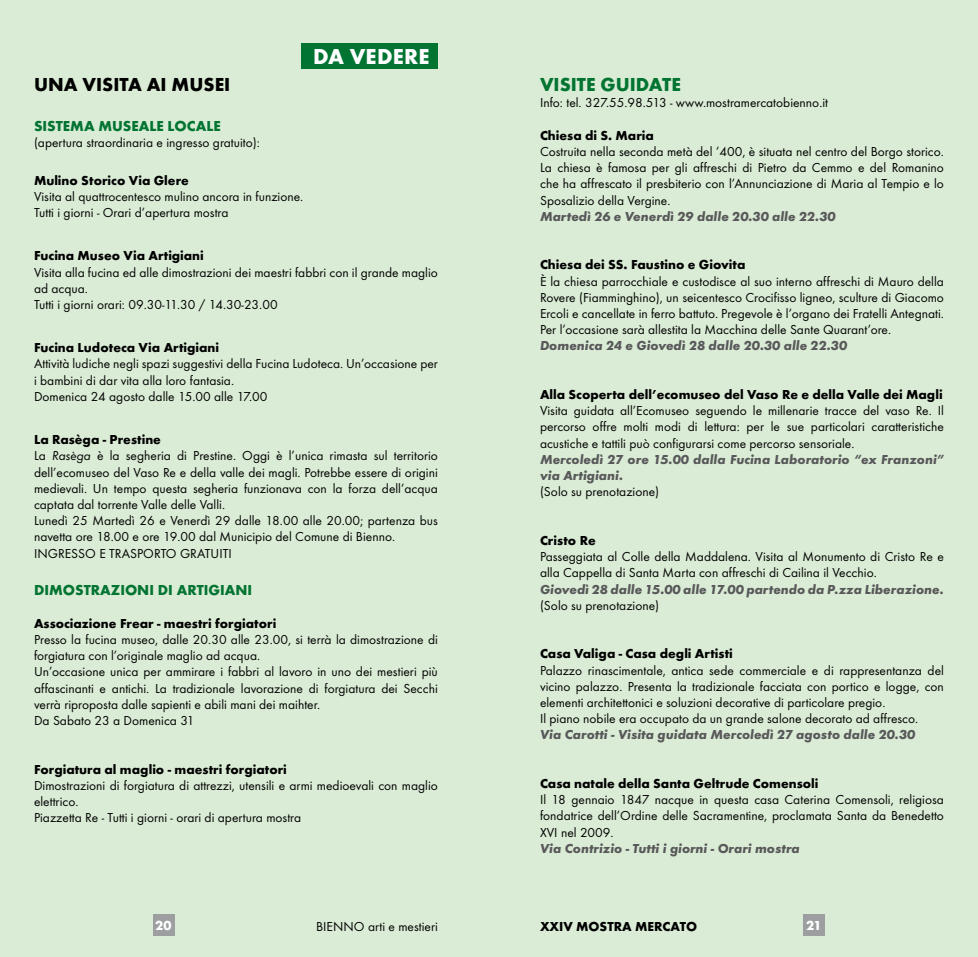
<style>
.page{position:relative;width:978px;height:957px;background:#daecd5}
.page>*{position:absolute;margin:0;border:0;box-sizing:border-box;transform-origin:0 0}
.t1{font:700 22.5px "Futura T";letter-spacing:.005em;color:#fff}
.t2{font:700 19.5px "Futura T";color:#000}
.t3{font:700 19.5px "Futura T";color:#017432}
.t4{font:700 15px "Futura T";color:#017432}
.t5{font:13.5px/16.2px "Futura T";color:#000}
.t6{font:700 13.5px "Futura T";color:#000}
.t7{font:italic 700 13.5px/16.2px "Futura T";color:#58585a}
.t8{font:700 13.5px "Futura T";color:#fff}
.s1{font-weight:700}
.s2{font-style:italic}
</style>
<div class="page">
<div style="left:302px;top:44px;width:136px;height:25px;background:#017432"></div>
<div style="left:803px;top:914px;width:22px;height:21px;background:#9c9e9f"></div>
<div style="left:153px;top:914px;width:21px;height:21px;background:#9c9e9f"></div>
<h1 class="t1" style="left:313px;top:43px;width:118px">DA VEDERE</h1>
<h2 class="t2" style="left:34px;top:73px;width:198px">UNA VISITA AI MUSEI</h2>
<p class="t4" style="left:34px;top:117px;width:188px">SISTEMA MUSEALE LOCALE</p>
<p class="t5" style="left:34px;top:134px;width:227px">(apertura straordinaria e ingresso gratuito):</p>
<p class="t6" style="left:34px;top:172px;width:157px">Mulino Storico Via Glere</p>
<p class="t5" style="left:34px;top:188px;width:271px">Visita al quattrocentesco mulino ancora in funzione.<br>Tutti i giorni - Orari d’apertura mostra</p>
<p class="t6" style="left:34px;top:248px;width:171px">Fucina Museo Via Artigiani</p>
<p class="t5" style="left:34px;top:264px;width:405px">Visita alla fucina ed alle dimostrazioni dei maestri fabbri con il grande maglio ad acqua.<br>Tutti i giorni orari: 09.30-11.30 / 14.30-23.00</p>
<p class="t6" style="left:34px;top:340px;width:187px">Fucina Ludoteca Via Artigiani</p>
<p class="t5" style="left:34px;top:356px;width:405px">Attività ludiche negli spazi suggestivi della Fucina Ludoteca. Un’occasione per i bambini di dar vita alla loro fantasia.<br>Domenica 24 agosto dalle 15.00 alle 17.00</p>
<p class="t5" style="left:34px;top:431px;width:405px"><span class="s1">La Rasèga - Prestine<br></span>La <span class="s2">Rasèga</span> è la segheria di Prestine. Oggi è l’unica rimasta sul territorio dell’ecomuseo del Vaso Re e della valle dei magli. Potrebbe essere di origini medievali. Un tempo questa segheria funzionava con la forza dell’acqua captata dal torrente Valle delle Valli.<br>Lunedì 25 Martedì 26 e Venerdì 29 dalle 18.00 alle 20.00; partenza bus navetta ore 18.00 e ore 19.00 dal Municipio del Comune di Bienno.<br>INGRESSO E TRASPORTO GRATUITI</p>
<p class="t4" style="left:34px;top:581px;width:220px">DIMOSTRAZIONI DI ARTIGIANI</p>
<p class="t6" style="left:34px;top:615px;width:244px">Associazione Frear - maestri forgiatori</p>
<p class="t5" style="left:34px;top:631px;width:405px">Presso la fucina museo, dalle 20.30 alle 23.00, si terrà la dimostrazione di forgiatura con l’originale maglio ad acqua.<br>Un’occasione unica per ammirare i fabbri al lavoro in uno dei mestieri più affascinanti e antichi. La tradizionale lavorazione di forgiatura dei Secchi verrà riproposta dalle sapienti e abili mani dei maihter.<br>Da Sabato 23 a Domenica 31</p>
<p class="t6" style="left:34px;top:761px;width:254px">Forgiatura al maglio - maestri forgiatori</p>
<p class="t5" style="left:34px;top:777px;width:405px">Dimostrazioni di forgiatura di attrezzi, utensili e armi medioevali con maglio elettrico.<br>Piazzetta Re - Tutti i giorni - orari di apertura mostra</p>
<h2 class="t3" style="left:540px;top:73px;width:142px">VISITE GUIDATE</h2>
<p class="t5" style="left:540px;top:95px;width:290px">Info: tel. 327.55.98.513 - www.mostramercatobienno.it</p>
<p class="t6" style="left:540px;top:127px;width:115px">Chiesa di S. Maria</p>
<p class="t5" style="left:540px;top:143px;width:405px;text-align:justify">Costruita nella seconda metà del ’400, è situata nel centro del Borgo storico.<br>La chiesa è famosa per gli affreschi di Pietro da Cemmo e del Romanino che ha affrescato il presbiterio con l’Annunciazione di Maria al Tempio e lo Sposalizio della Vergine.</p>
<p class="t7" style="left:540px;top:208px;width:297px">Martedì 26 e Venerdì 29 dalle 20.30 alle 22.30</p>
<p class="t6" style="left:540px;top:257px;width:207px">Chiesa dei SS. Faustino e Giovita</p>
<p class="t5" style="left:540px;top:273px;width:405px;text-align:justify">È la chiesa parrocchiale e custodisce al suo interno affreschi di Mauro della Rovere (Fiamminghino), un seicentesco Crocifisso ligneo, sculture di Giacomo Ercoli e cancellate in ferro battuto. Pregevole è l’organo dei Fratelli Antegnati.<br>Per l’occasione sarà allestita la Macchina delle Sante Quarant’ore.</p>
<p class="t7" style="left:540px;top:338px;width:309px">Domenica 24 e Giovedì 28 dalle 20.30 alle 22.30</p>
<p class="t6" style="left:540px;top:386px;width:404px">Alla Scoperta dell’ecomuseo del Vaso Re e della Valle dei Magli</p>
<p class="t5" style="left:540px;top:402px;width:405px;text-align:justify">Visita guidata all’Ecomuseo seguendo le millenarie tracce del vaso Re. Il percorso offre molti modi di lettura: per le sue particolari caratteristiche acustiche e tattili può configurarsi come percorso sensoriale.</p>
<p class="t7" style="left:540px;top:451px;width:405px">Mercoledì 27 ore 15.00 dalla Fucina Laboratorio “ex Franzoni” via Artigiani.</p>
<p class="t5" style="left:540px;top:483px;width:121px">(Solo su prenotazione)</p>
<p class="t6" style="left:540px;top:532px;width:57px">Cristo Re</p>
<p class="t5" style="left:540px;top:548px;width:405px">Passeggiata al Colle della Maddalena. Visita al Monumento di Cristo Re e alla Cappella di Santa Marta con affreschi di Cailina il Vecchio.</p>
<p class="t7" style="left:540px;top:581px;width:405px">Giovedì 28 dalle 15.00 alle 17.00 partendo da P.zza Liberazione.</p>
<p class="t5" style="left:540px;top:597px;width:121px">(Solo su prenotazione)</p>
<p class="t6" style="left:540px;top:646px;width:194px">Casa Valiga - Casa degli Artisti</p>
<p class="t5" style="left:540px;top:662px;width:405px">Palazzo rinascimentale, antica sede commerciale e di rappresentanza del vicino palazzo. Presenta la tradizionale facciata con portico e logge, con elementi architettonici e soluzioni decorative di particolare pregio.<br>Il piano nobile era occupato da un grande salone decorato ad affresco.</p>
<p class="t7" style="left:540px;top:727px;width:377px">Via Carotti - Visita guidata Mercoledì 27 agosto dalle 20.30</p>
<p class="t6" style="left:540px;top:775px;width:280px">Casa natale della Santa Geltrude Comensoli</p>
<p class="t5" style="left:540px;top:791px;width:405px;text-align:justify">Il 18 gennaio 1847 nacque in questa casa Caterina Comensoli, religiosa fondatrice dell’Ordine delle Sacramentine, proclamata Santa da Benedetto XVI nel 2009.</p>
<p class="t7" style="left:540px;top:840px;width:261px">Via Contrizio - Tutti i giorni - Orari mostra</p>
<p class="t8" style="left:155px;top:917px;width:18px">20</p>
<p class="t5" style="left:316px;top:918px;width:123px">BIENNO arti e mestieri</p>
<p class="t6" style="left:540px;top:918px;width:159px">XXIV MOSTRA MERCATO</p>
<p class="t8" style="left:806px;top:917px;width:17px">21</p>
</div>
